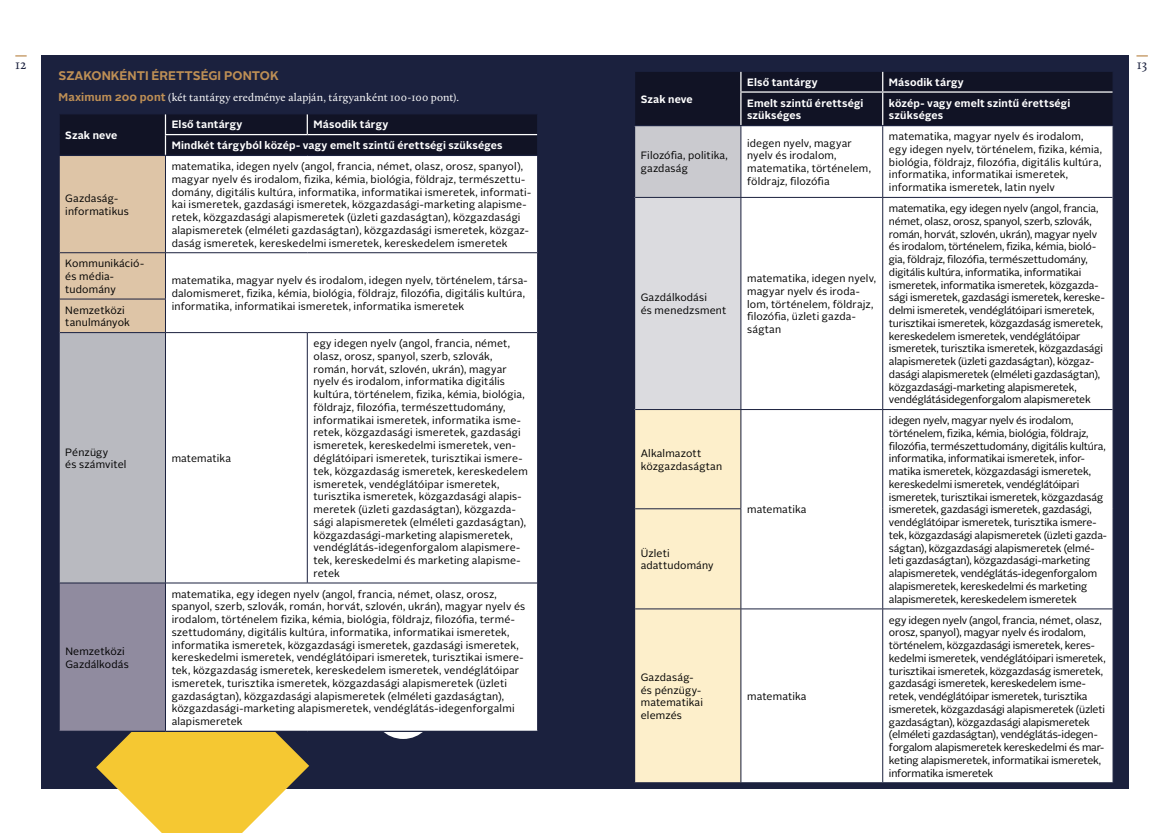
<style>
.page{position:relative;width:1170px;height:833px;background:#fff}
.page>*{position:absolute;margin:0;border:0;box-sizing:border-box;transform-origin:0 0}
.t1{font:13.75px "Calluna";color:#1b213e}
.t2{font:700 12.5px "Alright Sans";color:#be8f55}
.t3{font:11.25px "Calluna";letter-spacing:.01em;color:#fff}
.t4{font:10.62px/12.8px "Alright Sans";color:#000}
.t5{font:10.62px/12.8px "Alright Sans LP";letter-spacing:.015em;color:#000}
.t6{font:700 10.62px/12.8px "Alright Sans";letter-spacing:.015em;color:#fff}
.s1{font-family:"Alright Sans";font-weight:700;color:#be8f55}
</style>
<div class="page">
<div style="left:585px;top:56px;width:542px;height:733px;background:#1b213e"></div>
<div style="left:42px;top:56px;width:543px;height:733px;background:#1b213e"></div>
<svg style="left:1136px;top:55px;width:11px;height:2px"></svg>
<svg style="left:15px;top:55px;width:12px;height:2px"></svg>
<svg style="left:383px;top:732px;width:40px;height:7px"></svg>
<svg style="left:96px;top:732px;width:213px;height:101px"></svg>
<div style="left:166px;top:333px;width:371px;height:397px;background:#fff"></div>
<div style="left:59px;top:332px;width:106px;height:251px;background:#b9bac0"></div>
<div style="left:59px;top:583px;width:106px;height:148px;background:#908b9f"></div>
<hr style="left:58px;top:730px;width:107px;height:2px;background:#1b213e">
<hr style="left:58px;top:332px;width:2px;height:251px;background:#1b213e">
<hr style="left:58px;top:583px;width:2px;height:147px;background:#1b213e">
<hr style="left:307px;top:582px;width:230px;height:1px;background:#1b213e">
<hr style="left:60px;top:332px;width:105px;height:1px;background:#1b213e">
<hr style="left:307px;top:333px;width:1px;height:249px;background:#1b213e">
<hr style="left:60px;top:582px;width:105px;height:1px;background:#1b213e">
<hr style="left:165px;top:582px;width:142px;height:1px;background:#1b213e">
<svg style="left:59px;top:114px;width:479px;height:218px;background:#cac6c4"></svg>
<hr style="left:307px;top:134px;width:230px;height:1px;background:#fff">
<div style="left:634px;top:126px;width:106px;height:71px;background:#cacacf"></div>
<div style="left:741px;top:126px;width:371px;height:656px;background:#fff"></div>
<div style="left:634px;top:197px;width:106px;height:212px;background:#dbdbdf"></div>
<div style="left:635px;top:410px;width:105px;height:372px;background:#fdefcb"></div>
<hr style="left:634px;top:126px;width:1px;height:71px;background:#1b213e">
<hr style="left:634px;top:197px;width:1px;height:212px;background:#1b213e">
<hr style="left:882px;top:197px;width:230px;height:1px;background:#1b213e">
<hr style="left:882px;top:409px;width:230px;height:1px;background:#1b213e">
<hr style="left:882px;top:608px;width:230px;height:1px;background:#1b213e">
<hr style="left:882px;top:126px;width:1px;height:71px;background:#1b213e">
<hr style="left:740px;top:197px;width:142px;height:1px;background:#1b213e">
<hr style="left:882px;top:198px;width:1px;height:211px;background:#1b213e">
<hr style="left:740px;top:409px;width:142px;height:1px;background:#1b213e">
<hr style="left:882px;top:410px;width:1px;height:99px;background:#1b213e">
<hr style="left:882px;top:509px;width:1px;height:99px;background:#1b213e">
<hr style="left:740px;top:608px;width:142px;height:1px;background:#1b213e">
<hr style="left:882px;top:609px;width:1px;height:173px;background:#1b213e">
<hr style="left:635px;top:197px;width:105px;height:1px;background:#1b213e">
<hr style="left:635px;top:508px;width:106px;height:1px;background:#1b213e">
<hr style="left:635px;top:608px;width:105px;height:1px;background:#1b213e">
<div style="left:635px;top:71px;width:478px;height:55px;background:#111325"></div>
<hr style="left:740px;top:91px;width:142px;height:2px;background:#fff">
<hr style="left:740px;top:93px;width:1px;height:32px;background:#fff">
<hr style="left:882px;top:91px;width:230px;height:2px;background:#fff">
<hr style="left:882px;top:93px;width:1px;height:32px;background:#fff">
<p class="t1" style="left:15px;top:56px;width:13px">12</p>
<p class="t1" style="left:1136px;top:56px;width:12px">13</p>
<p class="t2" style="left:58px;top:67px;width:222px">SZAKONKÉNTI ÉRETTSÉGI PONTOK</p>
<p class="t3" style="left:58px;top:90px;width:402px"><span class="s1">Maximum 200 pont</span> (két tantárgy eredménye alapján, tárgyanként 100-100 pont).</p>
<p class="t6" style="left:65px;top:129px;width:54px">Szak neve</p>
<p class="t6" style="left:747px;top:76px;width:72px">Első tantárgy</p>
<p class="t6" style="left:888px;top:76px;width:76px">Második tárgy</p>
<p class="t6" style="left:747px;top:97px;width:118px">Emelt szintű érettségi szükséges</p>
<p class="t6" style="left:888px;top:97px;width:183px">közép- vagy emelt szintű érettségi szükséges</p>
<p class="t6" style="left:640px;top:93px;width:54px">Szak neve</p>
<p class="t6" style="left:172px;top:118px;width:72px">Első tantárgy</p>
<p class="t6" style="left:172px;top:114px;width:332px;line-height:20.8px;text-indent:142px">Második tárgy<br>Mindkét tárgyból közép- vagy emelt szintű érettségi szükséges</p>
<p class="t4" style="left:747px;top:137px;width:125px">idegen nyelv, magyar nyelv és irodalom, matematika, történelem, földrajz, filozófia</p>
<p class="t4" style="left:888px;top:130px;width:215px">matematika, magyar nyelv és irodalom, egy idegen nyelv, történelem, fizika, kémia, biológia, földrajz, filozófia, digitális kultúra, informatika, informatikai ismeretek, informatika ismeretek, latin nyelv</p>
<p class="t5" style="left:640px;top:149px;width:89px">Filozófia, politika, gazdaság</p>
<p class="t4" style="left:172px;top:160px;width:361px">matematika, idegen nyelv (angol, francia, német, olasz, orosz, spanyol), magyar nyelv és irodalom, fizika, kémia, biológia, földrajz, természettu&shy;domány, digitális kultúra, informatika, informatikai ismeretek, informati&shy;kai ismeretek, gazdasági ismeretek, közgazdasági-marketing alapisme&shy;retek, közgazdasági alapismeretek (üzleti gazdaságtan), közgazdasági alapismeretek (elméleti gazdaságtan), közgazdasági ismeretek, közgaz&shy;daság ismeretek, kereskedelmi ismeretek, kereskedelem ismeretek</p>
<p class="t5" style="left:65px;top:192px;width:65px">Gazdaság&shy;informatikus</p>
<p class="t4" style="left:888px;top:202px;width:217px">matematika, egy idegen nyelv (angol, francia, német, olasz, orosz, spanyol, szerb, szlovák, román, horvát, szlovén, ukrán), magyar nyelv és irodalom, történelem, fizika, kémia, bioló&shy;gia, földrajz, filozófia, természettudomány, digitális kultúra, informatika, informatikai ismeretek, informatika ismeretek, közgazda&shy;sági ismeretek, gazdasági ismeretek, kereske&shy;delmi ismeretek, vendéglátóipari ismeretek, turisztikai ismeretek, közgazdaság ismeretek, kereskedelem ismeretek, vendéglátóipar ismeretek, turisztika ismeretek, közgazdasági alapismeretek (üzleti gazdaságtan), közgaz&shy;dasági alapismeretek (elméleti gazdaságtan), közgazdasági-marketing alapismeretek, vendéglátásidegenforgalom alapismeretek</p>
<p class="t5" style="left:65px;top:257px;width:79px">Kommunikáció&shy;és média&shy;tudomány</p>
<p class="t4" style="left:747px;top:272px;width:130px">matematika, idegen nyelv, magyar nyelv és iroda&shy;lom, történelem, földrajz, filozófia, üzleti gazda&shy;ságtan</p>
<p class="t4" style="left:172px;top:274px;width:357px">matematika, magyar nyelv és irodalom, idegen nyelv, történelem, társa&shy;dalomismeret, fizika, kémia, biológia, földrajz, filozófia, digitális kultúra, informatika, informatikai ismeretek, informatika ismeretek</p>
<p class="t5" style="left:640px;top:291px;width:87px">Gazdálkodási<br>és menedzsment</p>
<p class="t5" style="left:65px;top:304px;width:66px">Nemzetközi tanulmányok</p>
<p class="t4" style="left:313px;top:337px;width:216px">egy idegen nyelv (angol, francia, német, olasz, orosz, spanyol, szerb, szlovák, román, horvát, szlovén, ukrán), magyar nyelv és irodalom, informatika digitális kultúra, történelem, fizika, kémia, biológia, földrajz, filozófia, természettudomány, informatikai ismeretek, informatika isme&shy;retek, közgazdasági ismeretek, gazdasági ismeretek, kereskedelmi ismeretek, ven&shy;déglátóipari ismeretek, turisztikai ismere&shy;tek, közgazdaság ismeretek, kereskedelem ismeretek, vendéglátóipar ismeretek, turisztika ismeretek, közgazdasági alapis&shy;meretek (üzleti gazdaságtan), közgazda&shy;sági alapismeretek (elméleti gazdaságtan), közgazdasági-marketing alapismeretek, vendéglátás-idegenforgalom alapismere&shy;tek, kereskedelmi és marketing alapisme&shy;retek</p>
<p class="t4" style="left:888px;top:414px;width:219px">idegen nyelv, magyar nyelv és irodalom, történelem, fizika, kémia, biológia, földrajz, filozófia, természettudomány, digitális kultúra, informatika, informatikai ismeretek, infor&shy;matika ismeretek, közgazdasági ismeretek, kereskedelmi ismeretek, vendéglátóipari ismeretek, turisztikai ismeretek, közgazdaság ismeretek, gazdasági ismeretek, gazdasági, vendéglátóipar ismeretek, turisztika ismere&shy;tek, közgazdasági alapismeretek (üzleti gazda&shy;ságtan), közgazdasági alapismeretek (elmé&shy;leti gazdaságtan), közgazdasági-marketing alapismeretek, vendéglátás-idegenforgalom alapismeretek, kereskedelmi és marketing alapismeretek, kereskedelem ismeretek</p>
<p class="t5" style="left:65px;top:446px;width:63px">Pénzügy<br>és számvitel</p>
<p class="t4" style="left:172px;top:452px;width:61px">matematika</p>
<p class="t5" style="left:640px;top:447px;width:83px">Alkalmazott közgazdaságtan</p>
<p class="t4" style="left:747px;top:503px;width:61px">matematika</p>
<p class="t5" style="left:640px;top:547px;width:74px">Üzleti adattudomány</p>
<p class="t4" style="left:172px;top:587px;width:355px">matematika, egy idegen nyelv (angol, francia, német, olasz, orosz, spanyol, szerb, szlovák, román, horvát, szlovén, ukrán), magyar nyelv és irodalom, történelem fizika, kémia, biológia, földrajz, filozófia, termé&shy;szettudomány, digitális kultúra, informatika, informatikai ismeretek, informatika ismeretek, közgazdasági ismeretek, gazdasági ismeretek, kereskedelmi ismeretek, vendéglátóipari ismeretek, turisztikai ismere&shy;tek, közgazdaság ismeretek, kereskedelem ismeretek, vendéglátóipar ismeretek, turisztika ismeretek, közgazdasági alapismeretek (üzleti gazdaságtan), közgazdasági alapismeretek (elméleti gazdaságtan), közgazdasági-marketing alapismeretek, vendéglátás-idegenforgalmi alapismeretek</p>
<p class="t4" style="left:888px;top:613px;width:218px">egy idegen nyelv (angol, francia, német, olasz, orosz, spanyol), magyar nyelv és irodalom, történelem, közgazdasági ismeretek, keres&shy;kedelmi ismeretek, vendéglátóipari ismeretek, turisztikai ismeretek, közgazdaság ismeretek, gazdasági ismeretek, kereskedelem isme&shy;retek, vendéglátóipar ismeretek, turisztika ismeretek, közgazdasági alapismeretek (üzleti gazdaságtan), közgazdasági alapismeretek (elméleti gazdaságtan), vendéglátás-idegen&shy;forgalom alapismeretek kereskedelmi és mar&shy;keting alapismeretek, informatikai ismeretek, informatika ismeretek</p>
<p class="t5" style="left:65px;top:645px;width:65px">Nemzetközi<br>Gazdálkodás</p>
<p class="t5" style="left:640px;top:671px;width:64px">Gazdaság&shy;és pénzügy&shy;matematikai elemzés</p>
<p class="t4" style="left:747px;top:690px;width:61px">matematika</p>
</div>
